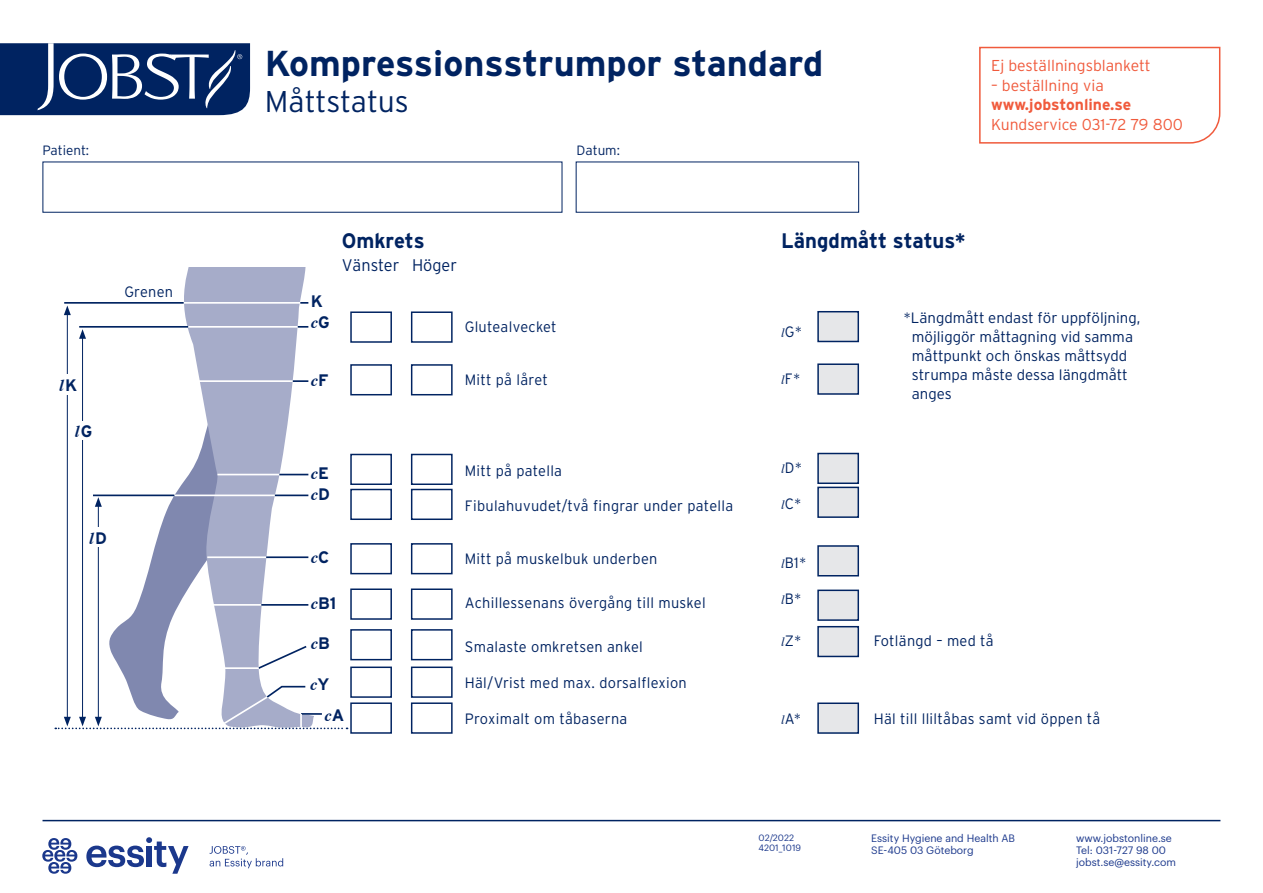
<style>
.page{position:relative;width:1263px;height:893px;background:#fff}
.page>*{position:absolute;margin:0;border:0;box-sizing:border-box;transform-origin:0 0}
.t1{font:700 36px "Interstate";color:#002361}
.t2{font:300 30px "Interstate";letter-spacing:-.005em;color:#002361}
.t3{font:700 21px "Interstate";color:#002361}
.t4{font:300 16.8px "Interstate";color:#002361}
.t5{font:italic 700 16.65px "Times";color:#002361}
.t6{font:700 16.65px "Interstate";color:#002361}
.t7{font:300 15.75px "Interstate";color:#f05a3c}
.t8{font:700 15.75px "Interstate";color:#f05a3c}
.t9{font:300 15px "Interstate";letter-spacing:.02em;color:#002361}
.t10{font:300 15px/18.9px "Interstate";color:#002361}
.t11{font:300 13.5px "Interstate";color:#002361}
.t12{font:10.5px "Graphik";color:#1b388c}
.t13{font:9px/10.5px "Graphik";color:#1b388c}
.s1{font-family:"Interstate";font-style:normal}
.s2{font-family:"Times";font-style:italic}
.s3{font-family:"Times";font-weight:400;font-style:italic;font-size:12.75px}
</style>
<div class="page">
<hr style="left:43px;top:820px;width:1177px;height:1px;background:#002361">
<svg style="left:0;top:43px;width:251px;height:73px"></svg>
<svg style="left:86px;top:837px;width:103px;height:37px"></svg>
<svg style="left:42px;top:838px;width:35px;height:36px"></svg>
<svg style="left:210px;top:846px;width:73px;height:22px"></svg>
<div style="left:350px;top:454px;width:42px;height:31px;border:1px solid #002361"></div>
<div style="left:411px;top:454px;width:42px;height:31px;border:1px solid #002361"></div>
<div style="left:817px;top:453px;width:42px;height:31px;background:#e6e7e9;border:1px solid #002361"></div>
<div style="left:817px;top:311px;width:42px;height:31px;background:#e6e7e9;border:1px solid #002361"></div>
<div style="left:817px;top:363px;width:42px;height:32px;background:#e6e7e9;border:1px solid #002361"></div>
<div style="left:350px;top:489px;width:42px;height:31px;border:1px solid #002361"></div>
<div style="left:411px;top:489px;width:42px;height:31px;border:1px solid #002361"></div>
<div style="left:817px;top:487px;width:42px;height:31px;background:#e6e7e9;border:1px solid #002361"></div>
<div style="left:350px;top:543px;width:42px;height:31px;border:1px solid #002361"></div>
<div style="left:411px;top:543px;width:42px;height:31px;border:1px solid #002361"></div>
<div style="left:817px;top:545px;width:42px;height:31px;background:#e6e7e9;border:1px solid #002361"></div>
<div style="left:350px;top:588px;width:42px;height:32px;border:1px solid #002361"></div>
<div style="left:411px;top:588px;width:42px;height:32px;border:1px solid #002361"></div>
<div style="left:817px;top:590px;width:42px;height:31px;background:#e6e7e9;border:1px solid #002361"></div>
<div style="left:350px;top:666px;width:42px;height:32px;border:1px solid #002361"></div>
<div style="left:411px;top:666px;width:42px;height:32px;border:1px solid #002361"></div>
<div style="left:817px;top:626px;width:42px;height:31px;background:#e6e7e9;border:1px solid #002361"></div>
<div style="left:350px;top:702px;width:42px;height:32px;border:1px solid #002361"></div>
<div style="left:411px;top:702px;width:42px;height:32px;border:1px solid #002361"></div>
<div style="left:817px;top:702px;width:42px;height:32px;background:#e6e7e9;border:1px solid #002361"></div>
<div style="left:350px;top:364px;width:42px;height:31px;border:1px solid #002361"></div>
<div style="left:411px;top:364px;width:42px;height:31px;border:1px solid #002361"></div>
<div style="left:350px;top:311px;width:42px;height:32px;border:1px solid #002361"></div>
<div style="left:411px;top:311px;width:42px;height:32px;border:1px solid #002361"></div>
<div style="left:350px;top:629px;width:42px;height:31px;border:1px solid #002361"></div>
<div style="left:411px;top:629px;width:42px;height:31px;border:1px solid #002361"></div>
<svg style="left:979px;top:46px;width:242px;height:98px"></svg>
<svg style="left:107px;top:494px;width:68px;height:191px"></svg>
<svg style="left:175px;top:267px;width:134px;height:418px;fill:#a6acc9"></svg>
<hr style="left:180px;top:302px;width:120px;height:2px;background:#fff">
<svg style="left:300px;top:302px;width:8px;height:2px"></svg>
<hr style="left:64px;top:302px;width:120px;height:2px;background:#002361">
<hr style="left:180px;top:326px;width:120px;height:2px;background:#fff">
<svg style="left:298px;top:326px;width:10px;height:2px"></svg>
<hr style="left:79px;top:326px;width:109px;height:2px;background:#002361">
<hr style="left:174px;top:495px;width:102px;height:1px;background:#fff">
<hr style="left:207px;top:556px;width:59px;height:2px;background:#fff">
<svg style="left:256px;top:644px;width:52px;height:26px"></svg>
<hr style="left:208px;top:604px;width:57px;height:2px;background:#fff">
<hr style="left:208px;top:667px;width:51px;height:2px;background:#fff">
<hr style="left:217px;top:474px;width:65px;height:1px;background:#fff">
<hr style="left:67px;top:313px;width:1px;height:406px;background:#002361">
<svg style="left:64px;top:305px;width:7px;height:10px"></svg>
<div style="left:59px;top:374px;width:20px;height:21px;background:#fff"></div>
<hr style="left:82px;top:336px;width:1px;height:383px;background:#002361">
<svg style="left:79px;top:329px;width:7px;height:10px"></svg>
<div style="left:75px;top:421px;width:19px;height:18px;background:#fff"></div>
<hr style="left:98px;top:504px;width:1px;height:215px;background:#002361">
<svg style="left:95px;top:497px;width:7px;height:10px"></svg>
<svg style="left:55px;top:685px;width:293px;height:44px"></svg>
<div style="left:89px;top:527px;width:19px;height:20px;background:#fff"></div>
<hr style="left:180px;top:380px;width:115px;height:2px;background:#fff">
<hr style="left:261px;top:604px;width:47px;height:2px;background:#002361">
<svg style="left:293px;top:380px;width:15px;height:2px"></svg>
<svg style="left:279px;top:474px;width:29px;height:1px"></svg>
<hr style="left:275px;top:495px;width:33px;height:1px;background:#002361">
<hr style="left:93px;top:495px;width:81px;height:1px;background:#002361">
<hr style="left:266px;top:556px;width:42px;height:2px;background:#002361">
<p class="t1" style="left:265px;top:43px;width:560px">Kompressionsstrumpor standard</p>
<p class="t2" style="left:265px;top:84px;width:146px">Måttstatus</p>
<p class="t11" style="left:43px;top:143px;width:48px">Patient:</p>
<p class="t11" style="left:577px;top:143px;width:45px">Datum:</p>
<p class="t7" style="left:991px;top:57px;width:161px">Ej beställningsblankett</p>
<p class="t7" style="left:991px;top:76px;width:114px">– beställning via</p>
<p class="t8" style="left:991px;top:96px;width:142px">www.jobstonline.se</p>
<p class="t7" style="left:991px;top:115px;width:193px">Kundservice 031-72 79 800</p>
<p class="t3" style="left:342px;top:229px;width:84px">Omkrets</p>
<p class="t4" style="left:342px;top:256px;width:117px">Vänster Höger</p>
<p class="t3" style="left:781px;top:229px;width:186px">Längdmått status*</p>
<p class="t5" style="left:59px;top:370px;width:19px">ℓ<span class="s1">K</span></p>
<p class="t5" style="left:75px;top:415px;width:19px">ℓ<span class="s1">G</span></p>
<p class="t9" style="left:124px;top:283px;width:50px">Grenen</p>
<p class="t5" style="left:89px;top:522px;width:19px">ℓ<span class="s1">D</span></p>
<p class="t6" style="left:311px;top:292px;width:13px">K</p>
<p class="t5" style="left:311px;top:307px;width:21px">c<span class="s1">G</span></p>
<p class="t5" style="left:311px;top:364px;width:19px">c<span class="s1">F</span></p>
<p class="t5" style="left:311px;top:458px;width:20px">c<span class="s1">E</span></p>
<p class="t5" style="left:311px;top:479px;width:21px">c<span class="s1">D</span></p>
<p class="t5" style="left:311px;top:542px;width:20px">c<span class="s1">C</span></p>
<p class="t6" style="left:311px;top:593px;width:27px"><span class="s2">c</span>B1</p>
<p class="t5" style="left:311px;top:628px;width:21px">c<span class="s1">B</span></p>
<p class="t5" style="left:310px;top:669px;width:21px">c<span class="s1">Y</span></p>
<p class="t5" style="left:325px;top:700px;width:21px">c<span class="s1">A</span></p>
<p class="t9" style="left:465px;top:319px;width:93px">Glutealvecket</p>
<p class="t9" style="left:465px;top:371px;width:84px">Mitt på låret</p>
<p class="t9" style="left:465px;top:462px;width:99px">Mitt på patella</p>
<p class="t9" style="left:465px;top:497px;width:270px">Fibulahuvudet/två fingrar under patella</p>
<p class="t9" style="left:465px;top:550px;width:194px">Mitt på muskelbuk underben</p>
<p class="t9" style="left:465px;top:594px;width:242px">Achillessenans övergång till muskel</p>
<p class="t9" style="left:465px;top:639px;width:180px">Smalaste omkretsen ankel</p>
<p class="t9" style="left:465px;top:674px;width:223px">Häl/Vrist med max. dorsalflexion</p>
<p class="t9" style="left:465px;top:710px;width:164px">Proximalt om tåbaserna</p>
<p class="t9" style="left:781px;top:323px;width:22px"><span class="s3">l</span>G*</p>
<p class="t9" style="left:781px;top:371px;width:21px"><span class="s3">l</span>F*</p>
<p class="t9" style="left:781px;top:459px;width:22px"><span class="s3">l</span>D*</p>
<p class="t9" style="left:781px;top:495px;width:22px"><span class="s3">l</span>C*</p>
<p class="t10" style="left:912px;top:308px;width:230px;text-indent:-9px">*Längdmått endast för uppföljning, möjliggör måttagning vid samma måttpunkt och önskas måttsydd strumpa måste dessa längdmått anges</p>
<p class="t9" style="left:781px;top:555px;width:27px"><span class="s3">l</span>B1*</p>
<p class="t9" style="left:781px;top:590px;width:22px"><span class="s3">l</span>B*</p>
<p class="t9" style="left:781px;top:632px;width:22px"><span class="s3">l</span>Z*</p>
<p class="t9" style="left:874px;top:632px;width:122px">Fotlängd – med tå</p>
<p class="t9" style="left:781px;top:710px;width:21px"><span class="s3">l</span>A*</p>
<p class="t9" style="left:874px;top:710px;width:228px">Häl till lliltåbas samt vid öppen tå</p>
<p class="t13" style="left:758px;top:831px;width:44px">02/2022<br>4201_1019</p>
<p class="t12" style="left:871px;top:830px;width:145px">Essity Hygiene and Health AB</p>
<p class="t12" style="left:871px;top:842px;width:104px">SE-405 03 Göteborg</p>
<p class="t12" style="left:1076px;top:830px;width:97px">www.jobstonline.se</p>
<p class="t12" style="left:1076px;top:842px;width:91px">Tel: 031-727 98 00</p>
<p class="t12" style="left:1076px;top:854px;width:101px">jobst.se@essity.com</p>
</div>
